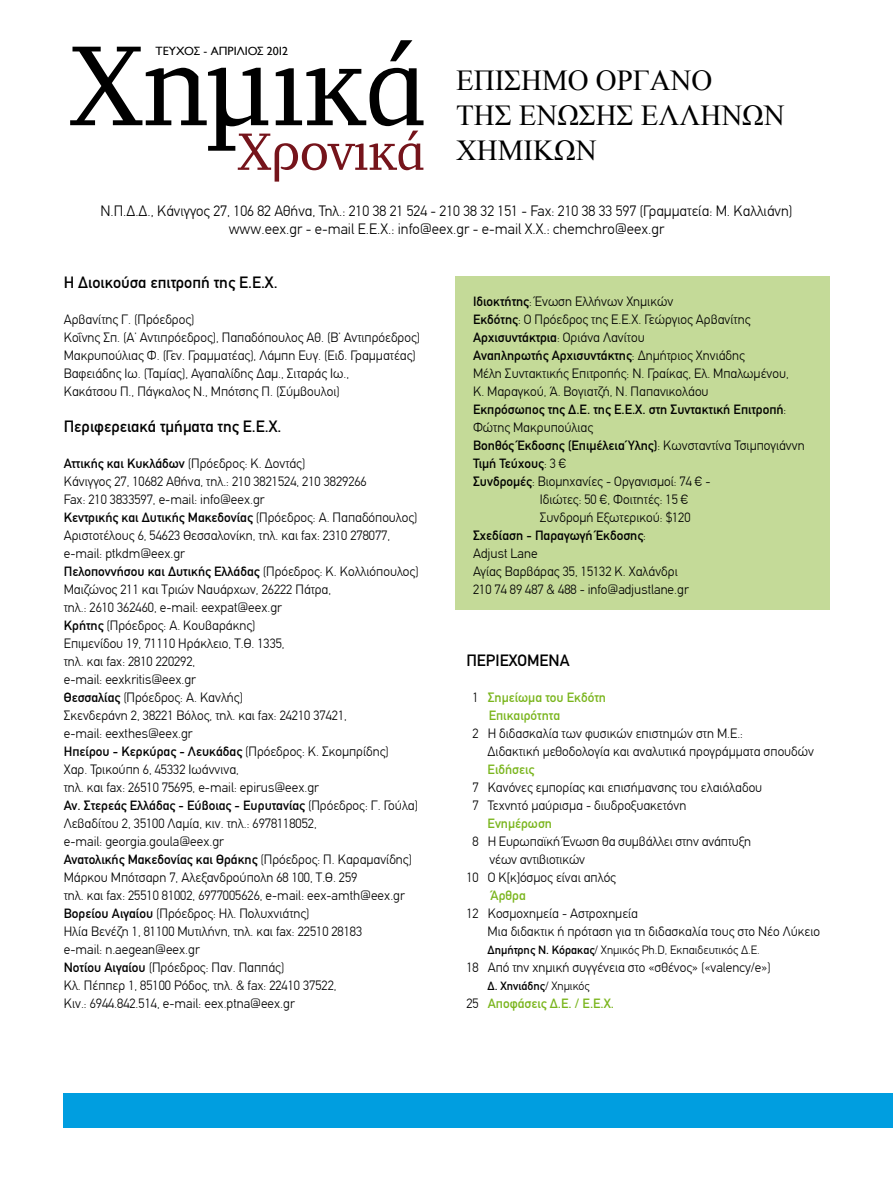
<style>
.page{position:relative;width:893px;height:1191px;background:#fff}
.page>*{position:absolute;margin:0;border:0;box-sizing:border-box;transform-origin:0 0}
.t1{font:117px "PF Diplomat";color:#000}
.t2{font:54px "PF Diplomat";color:#75141b}
.t3{font:28.95px/34.8px "Times New Roman";color:#000}
.t4{font:500 16.5px "PF Din Text";color:#000}
.t5{font:300 15px/18px "PF Din Text";color:#000;text-align:center}
.t6{font:300 13.5px/18px "PF Din Text";color:#000}
.t7{font:500 13.5px "PF Din Text";color:#000}
.t8{font:500 13.5px/18px "PF Din Text";color:#7ab51d}
.t9{font:300 12px "PF Din Text";color:#000}
.t10{font:12px "Gill Sans Hel";color:#000}
.t11{font:500 12px "PF Din Text";color:#000}
.s1{font-weight:500}
.s2{font-weight:300}
.s3{font-weight:300;color:#000}
</style>
<div class="page">
<div style="left:64px;top:1093px;width:829px;height:34px;background:#009ee0"></div>
<div style="left:455px;top:276px;width:374px;height:334px;background:#c4da98"></div>
<h1 class="t1" style="left:69px;top:12px;width:361px">Χημικά</h1>
<p class="t10" style="left:156px;top:44px;width:134px">ΤΕΥΧΟΣ - ΑΠΡΙΛΙΟΣ 2012</p>
<h3 class="t3" style="left:456px;top:63px;width:330px">ΕΠIΣHMO OPΓANO<br>THΣ ENΩΣHΣ ΕΛΛHNΩN</h3>
<h2 class="t2" style="left:237px;top:118px;width:361px">Χρονικά <sup>ΧHMIKΩN</sup></h2>
<p class="t5" style="left:100px;top:202px;width:694px">Ν.Π.Δ.Δ., Κάνιγγος 27, 106 82 Αθήνα, Τηλ.: 210 38 21 524 - 210 38 32 151 - Fax: 210 38 33 597 (Γραμματεία: M. Kαλλιάνη) www.eex.gr - e-mail E.E.X.: info@eex.gr - e-mail X.X.: chemchro@eex.gr</p>
<p class="t4" style="left:64px;top:273px;width:215px">Η Διοικούσα επιτροπή της Ε.Ε.Χ.</p>
<p class="t6" style="left:64px;top:310px;width:358px">Αρβανίτης Γ. (Πρόεδρος)<br>Κοΐνης Σπ. (Α’ Αντιπρόεδρος), Παπαδόπουλος Αθ. (Β’ Αντιπρόεδρος)<br>Μακρυπούλιας Φ. (Γεν. Γραμματέας), Λάμπη Ευγ. (Ειδ. Γραμματέας)<br>Βαφειάδης Ιω. (Ταμίας), Αγαπαλίδης Δαμ., Σιταράς Ιω.,<br>Κακάτσου Π., Πάγκαλος Ν., Μπότσης Π. (Σύμβουλοι)</p>
<p class="t4" style="left:64px;top:417px;width:219px">Περιφερειακά τμήματα της Ε.Ε.Χ.</p>
<p class="t6" style="left:64px;top:454px;width:356px"><span class="s1">Αττικής και Κυκλάδων</span> (Πρόεδρος: Κ. Δοντάς)<br>Κάνιγγος 27, 10682 Αθήνα, τηλ.: 210 3821524, 210 3829266<br>Fax: 210 3833597, e-mail: info@eex.gr<br><span class="s1">Κεντρικής και Δυτικής Μακεδονίας</span> (Πρόεδρος: Α. Παπαδόπουλος)<br>Αριστοτέλους 6, 54623 Θεσσαλονίκη, τηλ. και fax: 2310 278077, e-mail: ptkdm@eex.gr<br><span class="s1">Πελοποννήσου και Δυτικής Ελλάδας</span> (Πρόεδρος: Κ. Κολλιόπουλος)<br>Mαιζώνος 211 και Tριών Nαυάρχων, 26222 Πάτρα,<br>τηλ.: 2610 362460, e-mail: eexpat@eex.gr<br><span class="s1">Κρήτης</span> (Πρόεδρος: A. Kουβαράκης)<br>Eπιμενίδου 19, 71110 Ηράκλειο, T.Θ. 1335,<br>τηλ. και fax: 2810 220292,<br>e-mail: eexkritis@eex.gr<br><span class="s1">Θεσσαλίας</span> (Πρόεδρος: Α. Κανλής)<br>Σκενδεράνη 2, 38221 Βόλος, τηλ. και fax: 24210 37421,<br>e-mail: eexthes@eex.gr<br><span class="s1">Ηπείρου - Κερκύρας - Λευκάδας</span> (Πρόεδρος: Κ. Σκομπρίδης)<br>Χαρ. Τρικούπη 6, 45332 Ιωάννινα,<br>τηλ. και fax: 26510 75695, e-mail: epirus@eex.gr<br><span class="s1">Αν. Στερεάς Ελλάδας - Εύβοιας - Ευρυτανίας</span> (Πρόεδρος: Γ. Γούλα)<br>Λεβαδίτου 2, 35100 Λαμία, κιν. τηλ.: 6978118052,<br>e-mail: georgia.goula@eex.gr<br><span class="s1">Ανατολικής Μακεδονίας και Θράκης</span> (Πρόεδρος: Π. Καραμανίδης)<br>Μάρκου Μπότσαρη 7, Αλεξανδρούπολη 68 100, Τ.Θ. 259<br>τηλ. και fax: 25510 81002, 6977005626, e-mail: eex-amth@eex.gr <span class="s1">Βορείου Αιγαίου</span> (Πρόεδρος: Ηλ. Πολυχνιάτης)<br>Ηλία Βενέζη 1, 81100 Μυτιλήνη, τηλ. και fax: 22510 28183<br>e-mail: n.aegean@eex.gr<br><span class="s1">Νοτίου Αιγαίου</span> (Πρόεδρος: Παν. Παππάς)<br>Κλ. Πέππερ 1, 85100 Ρόδος, τηλ. &amp; fax: 22410 37522,<br>Κιν.: 6944.842.514, e-mail: eex.ptna@eex.gr</p>
<p class="t6" style="left:473px;top:292px;width:202px"><span class="s1">Ιδιοκτήτης</span>: Ένωση Ελλήνων Χημικών</p>
<p class="t6" style="left:473px;top:310px;width:279px"><span class="s1">Εκδότης</span>: O Πρόεδρος της Ε.Ε.Χ. Γεώργιος Aρβανίτης</p>
<p class="t7" style="left:473px;top:330px;width:173px">Αρχισυντάκτρια<span class="s2">: Oριάνα Λανίτου</span></p>
<p class="t7" style="left:473px;top:348px;width:273px">Aναπληρωτής Αρχισυντάκτης<span class="s2">: Δημήτριος Xηνιάδης</span></p>
<p class="t6" style="left:473px;top:364px;width:317px">Μέλη Συντακτικής Επιτροπής: N. Γραίκας, Eλ. Mπαλωμένου,</p>
<p class="t6" style="left:473px;top:382px;width:237px">K. Mαραγκού, Ά. Bογιατζή, N. Παπανικολάου</p>
<p class="t7" style="left:473px;top:402px;width:315px">Εκπρόσωπος της Δ.Ε. της Ε.Ε.Χ. στη Συντακτική Επιτροπή<span class="s2">:</span></p>
<p class="t6" style="left:473px;top:418px;width:122px">Φώτης Mακρυπούλιας</p>
<p class="t7" style="left:473px;top:438px;width:333px">Βοηθός Έκδοσης (Επιμέλεια Ύλης)<span class="s2">: Κωνσταντίνα Τσιμπογιάννη</span></p>
<p class="t7" style="left:473px;top:456px;width:95px">Τιμή Τεύχους<span class="s2">: 3 €</span></p>
<p class="t6" style="left:473px;top:472px;width:239px"><span class="s1">Συνδρομές</span>: Βιομηχανίες - Οργανισμοί: 74 € -</p>
<p class="t6" style="left:540px;top:490px;width:150px">Ιδιώτες: 50 €, Φοιτητές: 15 €</p>
<p class="t6" style="left:540px;top:508px;width:152px">Συνδρομή Εξωτερικού: $120</p>
<p class="t7" style="left:473px;top:528px;width:174px">Σχεδίαση - Παραγωγή Έκδοσης<span class="s2">:</span></p>
<p class="t6" style="left:473px;top:544px;width:66px">Adjust Lane</p>
<p class="t6" style="left:473px;top:562px;width:206px">Αγίας Βαρβάρας 35, 15132 Κ. Χαλάνδρι</p>
<p class="t6" style="left:473px;top:580px;width:217px">210 74 89 487 &amp; 488 - info@adjustlane.gr</p>
<p class="t4" style="left:466px;top:651px;width:105px">ΠΕΡΙΕΧΟΜΕΝΑ</p>
<p class="t8" style="left:489px;top:688px;width:119px;text-indent:-16px"><span class="s3">1</span> Σημείωμα του Eκδότη<br>Επικαιρότητα</p>
<p class="t6" style="left:488px;top:724px;width:328px;text-indent:-15px">2 Η διδασκαλία των φυσικών επιστημών στη Μ.Ε.:<br>Διδακτική μεθοδολογία και αναλυτικά προγράμματα σπουδών</p>
<p class="t8" style="left:488px;top:760px;width:48px">Eιδήσεις</p>
<p class="t6" style="left:472px;top:778px;width:291px">7 Κανόνες εμπορίας και επισήμανσης του ελαιόλαδου<br>7 Τεχνητό μαύρισμα - διυδροξυακετόνη</p>
<p class="t8" style="left:488px;top:814px;width:66px">Ενημέρωση</p>
<p class="t6" style="left:472px;top:832px;width:280px">8 Η Ευρωπαϊκή Ένωση θα συμβάλλει στην ανάπτυξη</p>
<p class="t6" style="left:490px;top:850px;width:97px">νέων αντιβιοτικών</p>
<p class="t6" style="left:466px;top:868px;width:151px">10 Ο Κ[κ]όσμος είναι απλός</p>
<p class="t8" style="left:491px;top:886px;width:37px">Άρθρα</p>
<p class="t6" style="left:488px;top:904px;width:334px;text-indent:-21px">12 Κοσμοχημεία - Αστροχημεία<br>Μια διδακτικ ή πρόταση για τη διδασκαλία τους στο Νέο Λύκειο</p>
<p class="t9" style="left:488px;top:943px;width:274px"><span class="s1">Δημήτρης Ν. Κόρακας</span>/ Χημικός Ph.D, Εκπαιδευτικός Δ.Ε.</p>
<p class="t6" style="left:466px;top:958px;width:306px">18 Από την χημική συγγένεια στο «σθένος» («valency/e»)</p>
<p class="t11" style="left:488px;top:979px;width:104px">Δ. Χηνιάδης<span class="s2">/ Χημικός</span></p>
<p class="t8" style="left:466px;top:994px;width:149px"><span class="s3">25</span> Αποφάσεις Δ.Ε. / Ε.Ε.Χ.</p>
</div>
